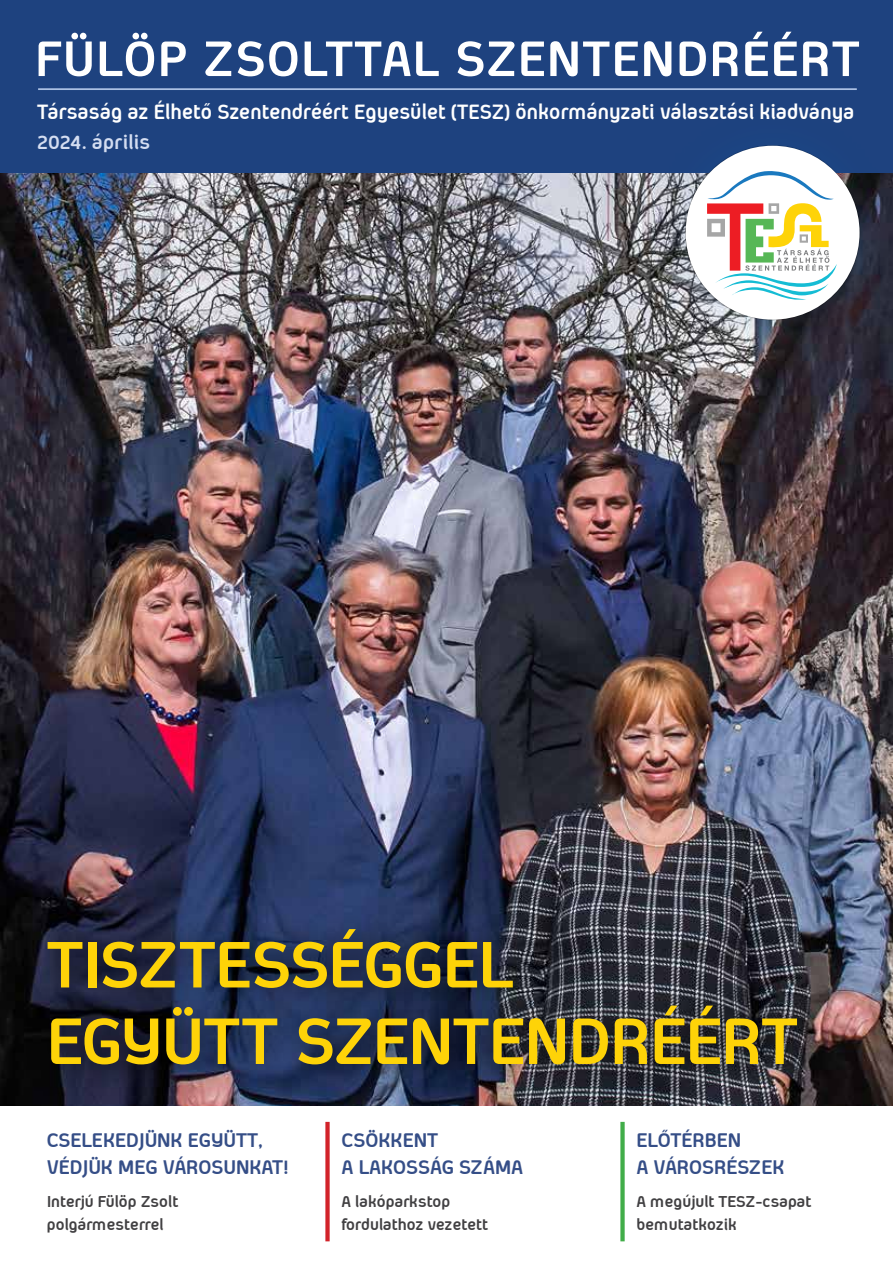
<style>
.page{position:relative;width:893px;height:1263px;background:#fff}
.page>*{position:absolute;margin:0;border:0;box-sizing:border-box;transform-origin:0 0}
.t1{font:700 74.7px/76.5px "Aeroportal";letter-spacing:-.005em;color:#fed308}
.t2{font:700 56.7px "Aeroportal";letter-spacing:.025em;color:#fff}
.t3{font:700 23.7px "Aeroportal";color:#fff}
.t4{font:700 22.5px/27px "Aeroportal";color:#354e87}
.t5{font:700 22.5px "Aeroportal";letter-spacing:.01em;color:#d4ddf1}
.t6{font:700 18px/22.5px "Aeroportal";color:#414042}
</style>
<div class="page">
<img style="left:0;top:173px;width:893px;height:933px">
<div style="left:0;top:0;width:893px;height:173px;background:#1e427f"></div>
<div style="left:23px;top:905px;width:806px;height:193px;background:#000;opacity:.75"></div>
<hr style="left:38px;top:88px;width:819px;height:1px;background:#aec3e5">
<hr style="left:38px;top:89px;width:819px;height:1px;background:#aec3e5">
<div style="left:325px;top:1122px;width:5px;height:119px;background:#d2232a"></div>
<div style="left:620px;top:1122px;width:5px;height:119px;background:#41ad49"></div>
<div style="left:642px;top:102px;width:251px;height:261px;background:#006cb7;opacity:.16"></div>
<div style="left:685px;top:145px;width:175px;height:175px;background:#000;opacity:.4"></div>
<div style="left:686px;top:146px;width:173px;height:174px;background:#fff;border-radius:50%"></div>
<svg style="left:707px;top:171px;width:130px;height:132px"></svg>
<h2 class="t2" style="left:35px;top:28px;width:826px">FÜLÖP ZSOLTTAL SZENTENDRÉÉRT</h2>
<h3 class="t3" style="left:37px;top:99px;width:819px">Társaság az Élhető Szentendréért Egyesület (TESZ) önkormányzati választási kiadványa</h3>
<p class="t5" style="left:37px;top:130px;width:115px">2024. április</p>
<h1 class="t1" style="left:47px;top:925px;width:753px">TISZTESSÉGGEL<br>EGYÜTT SZENTENDRÉÉRT</h1>
<p class="t4" style="left:47px;top:1126px;width:243px">CSELEKEDJÜNK EGYÜTT,<br>VÉDJÜK MEG VÁROSUNKAT!</p>
<p class="t6" style="left:47px;top:1190px;width:133px">Interjú Fülöp Zsolt polgármesterrel</p>
<p class="t4" style="left:342px;top:1126px;width:183px">CSÖKKENT<br>A LAKOSSÁG SZÁMA</p>
<p class="t6" style="left:342px;top:1190px;width:148px">A lakóparkstop fordulathoz vezetett</p>
<p class="t4" style="left:636px;top:1126px;width:150px">ELŐTÉRBEN<br>A VÁROSRÉSZEK</p>
<p class="t6" style="left:636px;top:1190px;width:177px">A megújult TESZ-csapat bemutatkozik</p>
</div>
